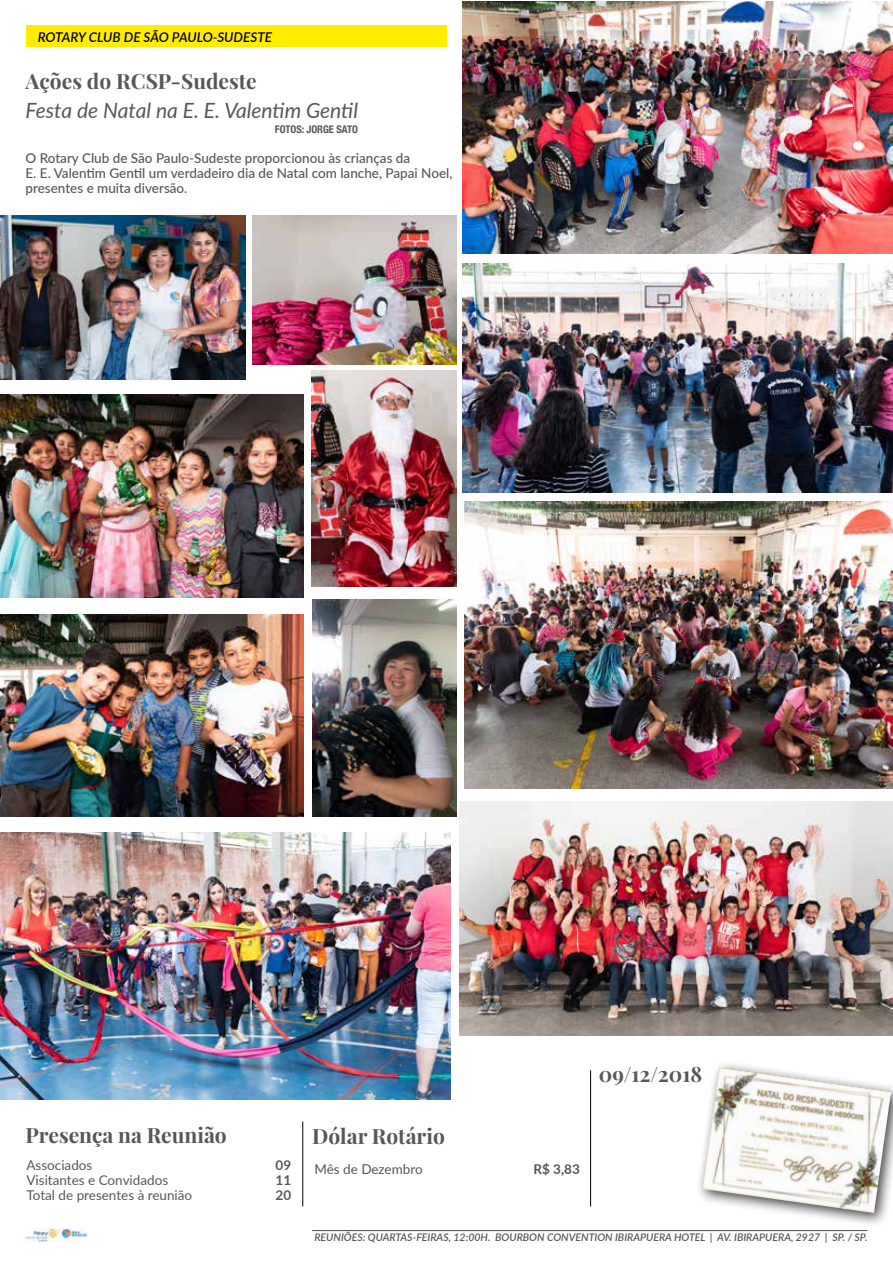
<style>
.page{position:relative;width:893px;height:1263px;background:#fff}
.page>*{position:absolute;margin:0;border:0;box-sizing:border-box;transform-origin:0 0}
.t1{font:700 21px "Playfair Display";color:#575756}
.t2{font:italic 21px "Lato";color:#575756}
.t3{font:500 13.5px/15px "Lato";color:#575756}
.t4{font:13.5px "Lato";color:#575756}
.t5{font:italic 600 13.5px "Lato";color:#000}
.t6{font:700 13.5px "Lato";color:#575756}
.t7{font:italic 600 10.5px "Lato";color:#575756}
.t8{font:700 condensed 10.5px "Helvetica Neue";color:#575756}
</style>
<div class="page">
<hr style="left:312px;top:1230px;width:555px;height:1px;background:#000">
<div style="left:26px;top:26px;width:420px;height:21px;background:#ffed00"></div>
<img style="left:26px;top:1228px;width:60px;height:14px">
<img style="left:462px;top:1px;width:431px;height:253px">
<img style="left:311px;top:370px;width:145px;height:217px">
<img style="left:253px;top:216px;width:203px;height:148px">
<img style="left:0;top:833px;width:450px;height:267px">
<img style="left:462px;top:263px;width:431px;height:230px">
<img style="left:0;top:614px;width:303px;height:203px">
<img style="left:0;top:395px;width:303px;height:202px">
<img style="left:464px;top:502px;width:429px;height:286px">
<img style="left:460px;top:801px;width:433px;height:234px">
<img style="left:312px;top:600px;width:144px;height:217px">
<img style="left:1px;top:216px;width:245px;height:163px">
<div style="left:695px;top:1060px;width:198px;height:167px;background:#000;opacity:.75"></div>
<img style="left:702px;top:1067px;width:189px;height:146px">
<hr style="left:590px;top:1070px;width:1px;height:136px;background:#000">
<hr style="left:302px;top:1121px;width:1px;height:85px;background:#000">
<p class="t5" style="left:38px;top:27px;width:236px">ROTARY CLUB DE SÃO PAULO-SUDESTE</p>
<h1 class="t1" style="left:26px;top:68px;width:233px">Ações do RCSP-Sudeste</h1>
<h1 class="t2" style="left:26px;top:95px;width:334px">Festa de Natal na E. E. Valentim Gentil</h1>
<p class="t8" style="left:275px;top:120px;width:85px">FOTOS: JORGE SATO</p>
<p class="t3" style="left:26px;top:150px;width:428px">O Rotary Club de São Paulo-Sudeste proporcionou às crianças da<br>E. E. Valentim Gentil um verdadeiro dia de Natal com lanche, Papai Noel, presentes e muita diversão.</p>
<h1 class="t1" style="left:26px;top:1122px;width:203px">Presença na Reunião</h1>
<p class="t4" style="left:26px;top:1155px;width:67px">Associados</p>
<p class="t6" style="left:275px;top:1155px;width:17px">09</p>
<p class="t4" style="left:26px;top:1170px;width:143px">Visitantes e Convidados</p>
<p class="t6" style="left:275px;top:1170px;width:17px">11</p>
<p class="t4" style="left:26px;top:1185px;width:167px">Total de presentes à reunião</p>
<p class="t6" style="left:275px;top:1185px;width:17px">20</p>
<h1 class="t1" style="left:312px;top:1123px;width:134px">Dólar Rotário</h1>
<p class="t4" style="left:314px;top:1159px;width:110px">Mês de Dezembro</p>
<p class="t6" style="left:533px;top:1159px;width:48px">R$ 3,83</p>
<h1 class="t1" style="left:599px;top:1060px;width:105px">09/12/2018</h1>
<p class="t7" style="left:314px;top:1229px;width:554px">REUNIÕES: QUARTAS-FEIRAS, 12:00H. BOURBON CONVENTION IBIRAPUERA HOTEL | AV. IBIRAPUERA, 2927 | SP. / SP.</p>
</div>
